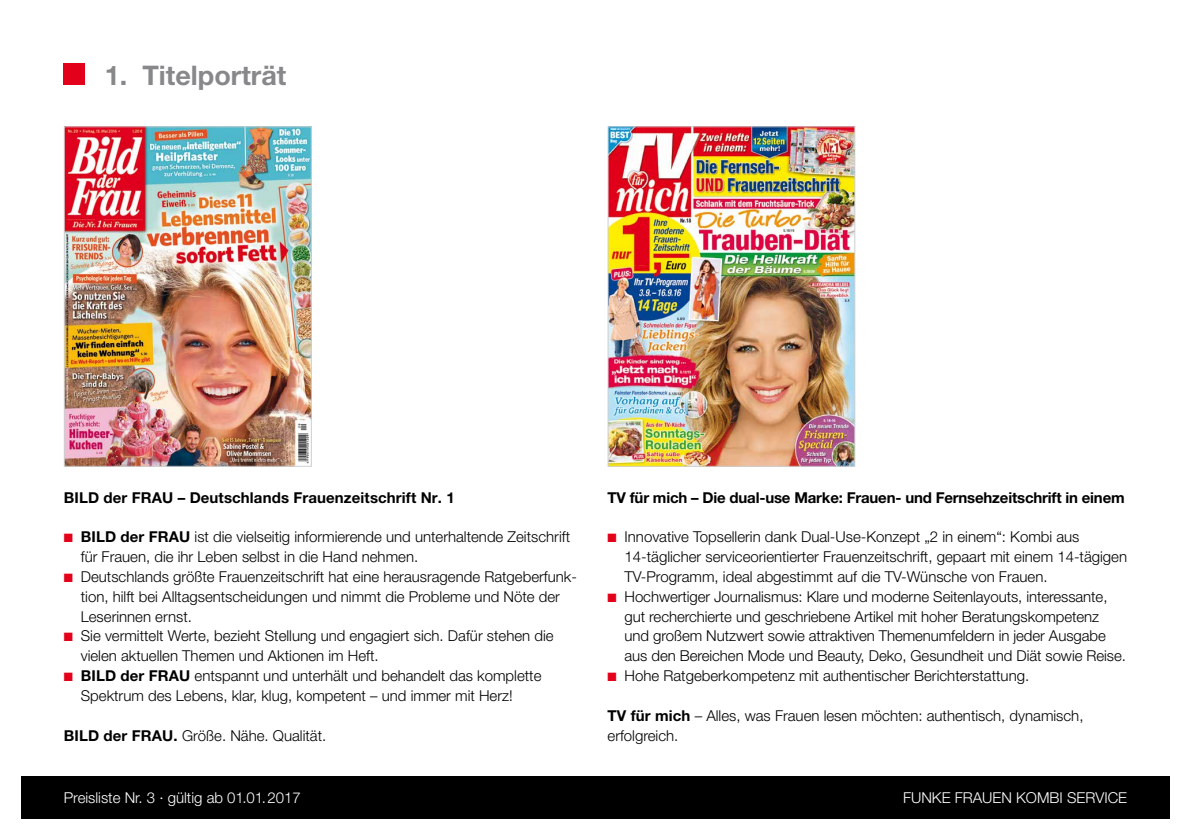
<style>
.page{position:relative;width:1191px;height:840px;background:#fff}
.page>*{position:absolute;margin:0;border:0;box-sizing:border-box;transform-origin:0 0}
.t1{font:700 27px "Helvetica Neue";color:#87888a}
.t2{font:300 15px/19.8px "Helvetica Neue";color:#000}
.t3{font:700 15px "Helvetica Neue";letter-spacing:-.01em;color:#000}
.t4{font:300 15px "Helvetica Neue";color:#fff}
.t5{font:700 15px "Helvetica Neue";letter-spacing:.01em;color:#000}
.s1{color:#e2001a}
.s2{font-weight:700}
</style>
<div class="page">
<div style="left:21px;top:775px;width:1148px;height:43px;background:#000"></div>
<div style="left:64px;top:64px;width:21px;height:21px;background:#e2001a"></div>
<img style="left:66px;top:128px;width:244px;height:336px">
<div style="left:64px;top:126px;width:248px;height:340px;border:1px solid #cecfd0"></div>
<img style="left:609px;top:128px;width:244px;height:336px">
<div style="left:607px;top:126px;width:248px;height:340px;border:1px solid #cecfd0"></div>
<h1 class="t1" style="left:105px;top:59px;width:183px">1. Titelporträt</h1>
<p class="t5" style="left:64px;top:487px;width:392px">BILD der FRAU – Deutschlands Frauenzeitschrift Nr. 1</p>
<p class="t2" style="left:81px;top:526px;width:491px;text-indent:-17px"><span class="s1">■</span> <span class="s2">BILD der FRAU</span> ist die vielseitig informierende und unterhaltende Zeitschrift für Frauen, die ihr Leben selbst in die Hand nehmen.</p>
<p class="t2" style="left:81px;top:566px;width:497px;text-indent:-17px"><span class="s1">■</span> Deutschlands größte Frauenzeitschrift hat eine herausragende Ratgeberfunk&shy;tion, hilft bei Alltagsentscheidungen und nimmt die Probleme und Nöte der<br>Leserinnen ernst.</p>
<p class="t2" style="left:81px;top:625px;width:474px;text-indent:-17px"><span class="s1">■</span> Sie vermittelt Werte, bezieht Stellung und engagiert sich. Dafür stehen die vielen aktuellen Themen und Aktionen im Heft.</p>
<p class="t2" style="left:81px;top:665px;width:462px;text-indent:-17px"><span class="s1">■</span> <span class="s2">BILD der FRAU</span> entspannt und unterhält und behandelt das komplette<br>Spektrum des Lebens, klar, klug, kompetent – und immer mit Herz!</p>
<p class="t2" style="left:64px;top:724px;width:264px"><span class="s2">BILD der FRAU.</span> Größe. Nähe. Qualität.</p>
<p class="t3" style="left:607px;top:487px;width:518px">TV für mich – Die dual-use Marke: Frauen- und Fernsehzeitschrift in einem</p>
<p class="t2" style="left:624px;top:526px;width:504px;text-indent:-17px"><span class="s1">■</span> Innovative Topsellerin dank Dual-Use-Konzept „2 in einem“: Kombi aus<br>14-täglicher serviceorientierter Frauenzeitschrift, gepaart mit einem 14-tägigen<br>TV-Programm, ideal abgestimmt auf die TV-Wünsche von Frauen.</p>
<p class="t2" style="left:624px;top:586px;width:503px;text-indent:-17px"><span class="s1">■</span> Hochwertiger Journalismus: Klare und moderne Seitenlayouts, interessante, gut recherchierte und geschriebene Artikel mit hoher Beratungskompetenz und großem Nutzwert sowie attraktiven Themenumfeldern in jeder Ausgabe aus den Bereichen Mode und Beauty, Deko, Gesundheit und Diät sowie Reise.</p>
<p class="t2" style="left:607px;top:665px;width:423px"><span class="s1">■</span> Hohe Ratgeberkompetenz mit authentischer Berichterstattung.</p>
<p class="t2" style="left:607px;top:704px;width:477px"><span class="s2">TV für mich</span> – Alles, was Frauen lesen möchten: authentisch, dynamisch, erfolgreich.</p>
<p class="t4" style="left:64px;top:787px;width:238px">Preisliste Nr. 3 · gültig ab 01.01.2017</p>
<p class="t4" style="left:903px;top:787px;width:226px">FUNKE FRAUEN KOMBI SERVICE</p>
</div>
